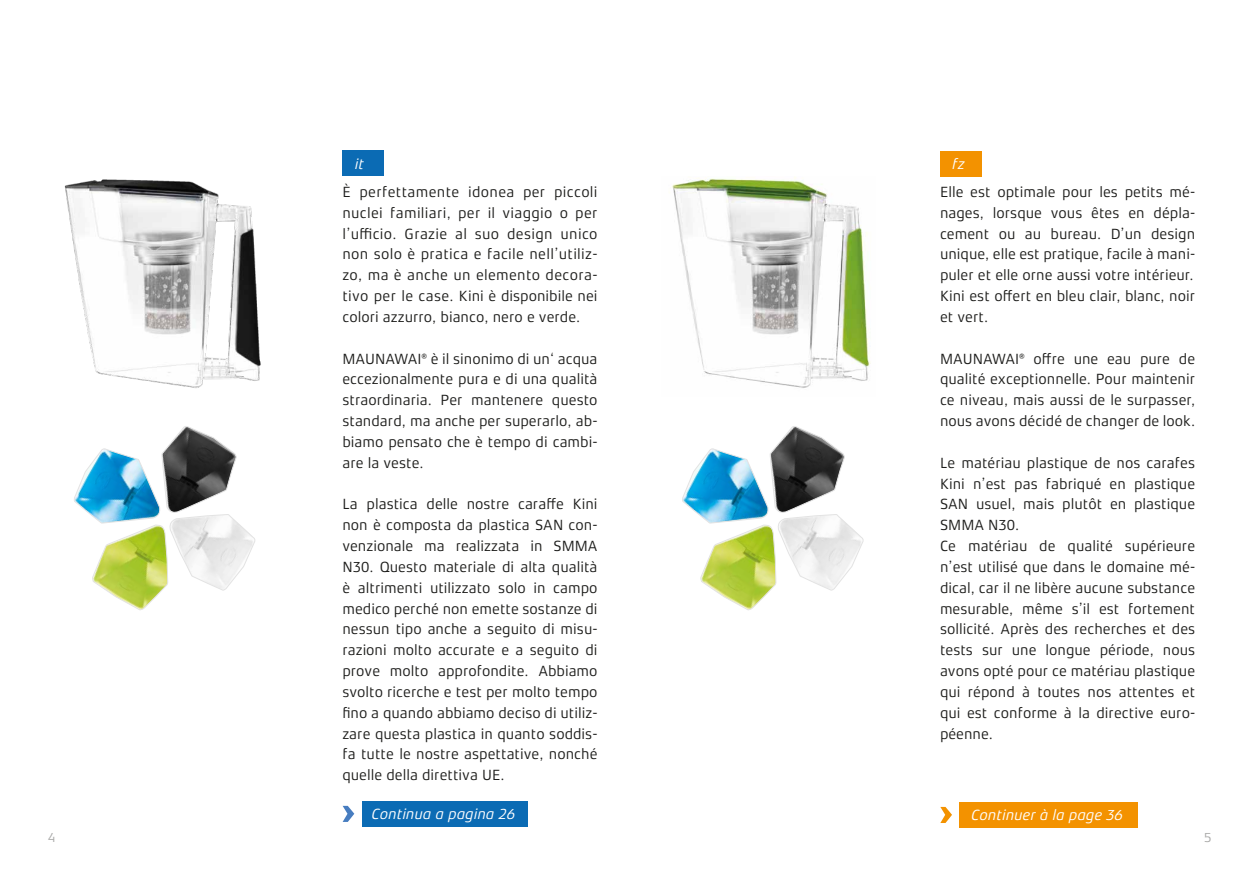
<style>
.page{position:relative;width:1259px;height:893px;background:#fff}
.page>*{position:absolute;margin:0;border:0;box-sizing:border-box;transform-origin:0 0}
.t1{font:15px/20.9px "Xenois Sans Pro";color:#1d1d1b;text-align:justify}
.t2{font:italic 15px "Xenois Sans Pro";color:#fff}
.t3{font:13.5px "Xenois Sans Pro";color:#a8a8a7}
</style>
<div class="page">
<img style="left:64px;top:179px;width:197px;height:209px">
<svg style="left:74px;top:426px;width:181px;height:184px"></svg>
<img style="left:672px;top:177px;width:199px;height:211px">
<svg style="left:682px;top:426px;width:182px;height:184px"></svg>
<div style="left:342px;top:151px;width:42px;height:25px;background:#0b6bb4"></div>
<div style="left:362px;top:801px;width:166px;height:26px;background:#0b6bb4"></div>
<div style="left:940px;top:151px;width:41px;height:26px;background:#f39200"></div>
<div style="left:959px;top:802px;width:179px;height:25px;background:#f39200"></div>
<svg style="left:343px;top:806px;width:11px;height:16px"></svg>
<svg style="left:940px;top:807px;width:12px;height:16px"></svg>
<p class="t2" style="left:355px;top:155px;width:11px">it</p>
<p class="t2" style="left:952px;top:156px;width:14px">fz</p>
<p class="t1" style="left:342px;top:181px;width:257px">È perfettamente idonea per piccoli nuclei familiari, per il viaggio o per l’ufficio. Grazie al suo design unico non solo è pratica e facile nell’utiliz&shy;zo, ma è anche un elemento decora&shy;tivo per le case. Kini è disponibile nei colori azzurro, bianco, nero e verde.</p>
<p class="t1" style="left:342px;top:348px;width:257px">MAUNAWAI® è il sinonimo di un‘ acqua eccezionalmente pura e di una qualità straordinaria. Per mantenere questo standard, ma anche per superarlo, ab&shy;biamo pensato che è tempo di cambi&shy;are la veste.</p>
<p class="t1" style="left:342px;top:494px;width:257px">La plastica delle nostre caraffe Kini non è composta da plastica SAN con&shy;venzionale ma realizzata in SMMA N30. Questo materiale di alta qualità è altrimenti utilizzato solo in campo medico perché non emette sostanze di nessun tipo anche a seguito di misu&shy;razioni molto accurate e a seguito di prove molto approfondite. Abbiamo svolto ricerche e test per molto tempo fino a quando abbiamo deciso di utiliz&shy;zare questa plastica in quanto soddis&shy;fa tutte le nostre aspettative, nonché quelle della direttiva UE.</p>
<p class="t1" style="left:940px;top:181px;width:257px">Elle est optimale pour les petits mé&shy;nages, lorsque vous êtes en dépla&shy;cement ou au bureau. D’un design unique, elle est pratique, facile à mani&shy;puler et elle orne aussi votre intérieur.<br>Kini est offert en bleu clair, blanc, noir et vert.</p>
<p class="t1" style="left:940px;top:348px;width:257px">MAUNAWAI® offre une eau pure de qualité exceptionnelle. Pour maintenir ce niveau, mais aussi de le surpasser, nous avons décidé de changer de look.</p>
<p class="t1" style="left:940px;top:452px;width:257px;text-align:left">Le matériau plastique de nos carafes<br>Kini n’est pas fabriqué en plastique<br>SAN usuel, mais plutôt en plastique<br>SMMA N30.<br>Ce matériau de qualité supérieure n’est utilisé que dans le domaine mé&shy;dical, car il ne libère aucune substance mesurable, même s’il est fortement sollicité. Après des recherches et des tests sur une longue période, nous avons opté pour ce matériau plastique qui répond à toutes nos attentes et qui est conforme à la directive euro&shy;péenne.</p>
<p class="t2" style="left:372px;top:806px;width:145px">Continua a pagina 26</p>
<p class="t2" style="left:971px;top:806px;width:153px">Continuer à la page 36</p>
<p class="t3" style="left:48px;top:830px;width:9px">4</p>
<p class="t3" style="left:1204px;top:830px;width:9px">5</p>
</div>
